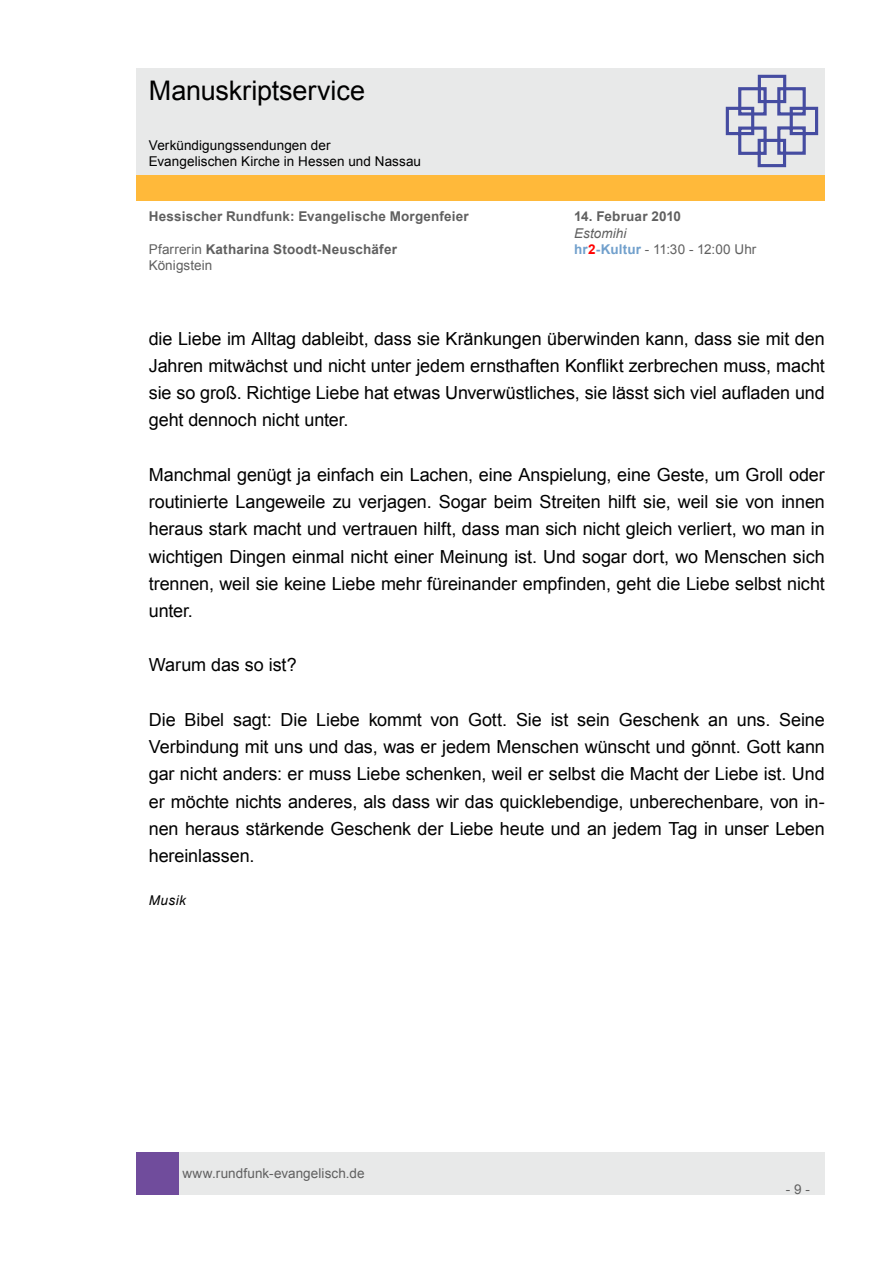
<style>
.page{position:relative;width:893px;height:1263px;background:#fff}
.page>*{position:absolute;margin:0;border:0;box-sizing:border-box;transform-origin:0 0}
.t1{font:27px "Arial";letter-spacing:-.005em;color:#000}
.t2{font:18px/27.2px "Arial";letter-spacing:-.005em;color:#000;text-align:justify}
.t3{font:700 13.5px "Arial";letter-spacing:.015em;color:#606060}
.t4{font:13.5px "Arial";letter-spacing:.005em;color:#606060}
.t5{font:13.5px/16.2px "Arial";letter-spacing:.005em;color:#000}
.t6{font:italic 13.5px "Arial";letter-spacing:.01em;color:#606060}
.t7{font:italic 13.5px "Arial";letter-spacing:.035em;color:#000}
.s1{font-weight:400}
.s2{font-weight:700;color:#71a0cc}
.s3{font-weight:700;color:#f00}
</style>
<div class="page">
<div style="left:179px;top:1152px;width:646px;height:43px;background:#e8e9e9"></div>
<div style="left:136px;top:1152px;width:43px;height:43px;background:#704c9c"></div>
<div style="left:136px;top:175px;width:689px;height:26px;background:#ffb93a"></div>
<div style="left:136px;top:68px;width:689px;height:106px;background:#e8e9e9"></div>
<svg style="left:725px;top:74px;width:94px;height:94px"></svg>
<h1 class="t1" style="left:149px;top:73px;width:218px">Manuskriptservice</h1>
<p class="t5" style="left:149px;top:137px;width:274px">Verkündigungssendungen der<br>Evangelischen Kirche in Hessen und Nassau</p>
<p class="t3" style="left:149px;top:208px;width:322px">Hessischer Rundfunk: Evangelische Morgenfeier</p>
<p class="t3" style="left:574px;top:208px;width:109px">14. Februar 2010</p>
<p class="t6" style="left:574px;top:224px;width:54px">Estomihi</p>
<p class="t3" style="left:149px;top:240px;width:250px"><span class="s1">Pfarrerin</span> Katharina Stoodt-Neuschäfer</p>
<p class="t4" style="left:574px;top:240px;width:184px"><span class="s2">hr</span><span class="s3">2</span><span class="s2">-Kultur</span> - 11:30 - 12:00 Uhr</p>
<p class="t4" style="left:149px;top:256px;width:65px">Königstein</p>
<p class="t2" style="left:149px;top:325px;width:677px">die Liebe im Alltag dableibt, dass sie Kränkungen überwinden kann, dass sie mit den Jahren mitwächst und nicht unter jedem ernsthaften Konflikt zerbrechen muss, macht sie so groß. Richtige Liebe hat etwas Unverwüstliches, sie lässt sich viel aufladen und geht dennoch nicht unter.</p>
<p class="t2" style="left:149px;top:461px;width:678px">Manchmal genügt ja einfach ein Lachen, eine Anspielung, eine Geste, um Groll oder routinierte Langeweile zu verjagen. Sogar beim Streiten hilft sie, weil sie von innen heraus stark macht und vertrauen hilft, dass man sich nicht gleich verliert, wo man in wichtigen Dingen einmal nicht einer Meinung ist. Und sogar dort, wo Menschen sich trennen, weil sie keine Liebe mehr füreinander empfinden, geht die Liebe selbst nicht unter.</p>
<p class="t2" style="left:149px;top:652px;width:149px">Warum das so ist?</p>
<p class="t2" style="left:149px;top:706px;width:678px">Die Bibel sagt: Die Liebe kommt von Gott. Sie ist sein Geschenk an uns. Seine Verbindung mit uns und das, was er jedem Menschen wünscht und gönnt. Gott kann gar nicht anders: er muss Liebe schenken, weil er selbst die Macht der Liebe ist. Und er möchte nichts anderes, als dass wir das quicklebendige, unberechenbare, von in&shy;nen heraus stärkende Geschenk der Liebe heute und an jedem Tag in unser Leben hereinlassen.</p>
<p class="t7" style="left:149px;top:892px;width:39px">Musik</p>
<p class="t4" style="left:182px;top:1164px;width:184px">www.rundfunk-evangelisch.de</p>
<p class="t4" style="left:786px;top:1180px;width:26px">- 9 -</p>
</div>
